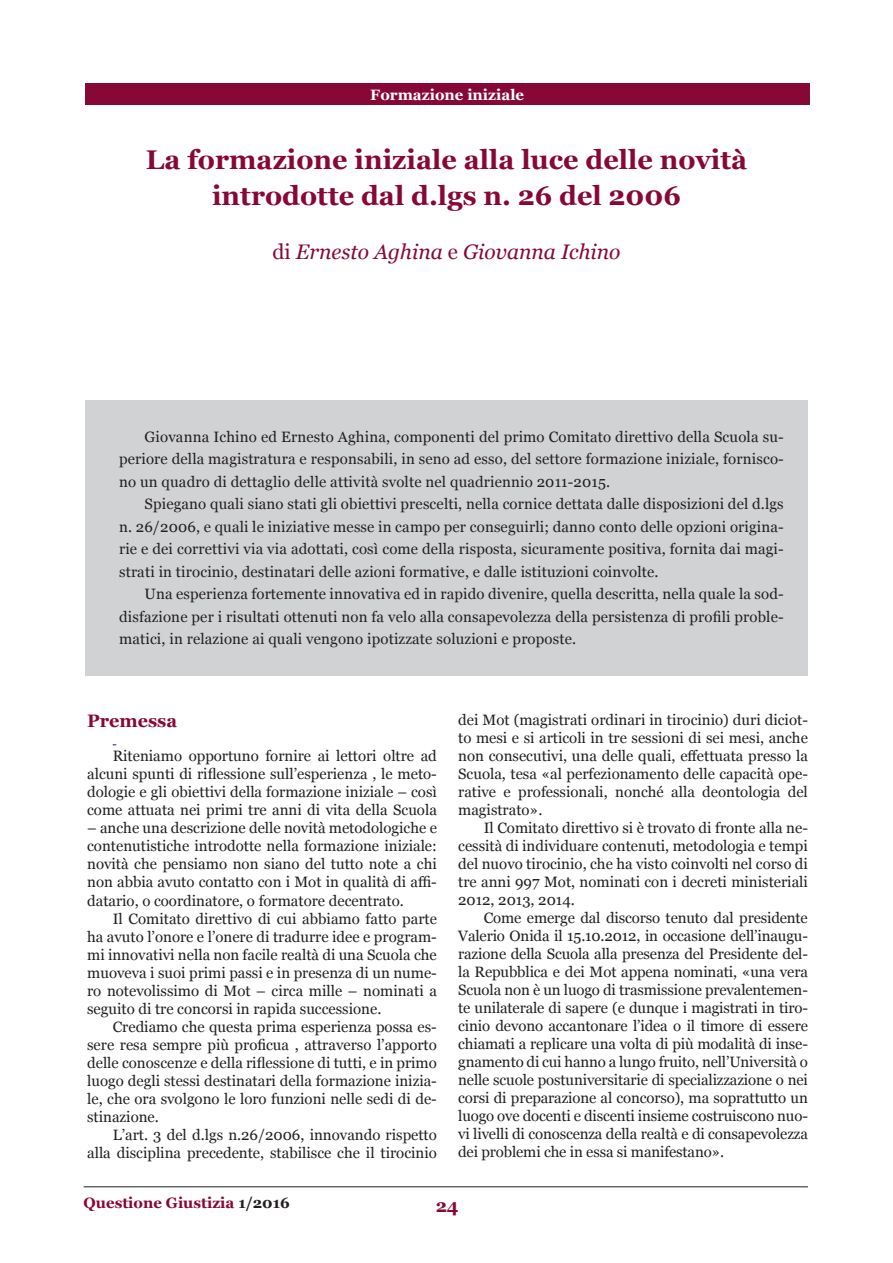
<style>
.page{position:relative;width:893px;height:1263px;background:#fff}
.page>*{position:absolute;margin:0;border:0;box-sizing:border-box;transform-origin:0 0}
.titolo{font:700 27px/36px "Georgia";color:#870835;text-align:center}
.t1{font:italic 21px "Georgia";color:#870835}
.sottotitolo1{font:700 18px "Georgia";color:#870835}
.testo{font:15px/18px "Georgia";color:#231f20;text-align:justify}
.t2{font:700 15px "Georgia";color:#870835}
.t3{font:700 15px "Georgia";color:#fff}
.s1{font-style:normal}
.s2{color:#231f20}
</style>
<div class="page">
<hr style="left:84px;top:1186px;width:724px;height:1px;background:#231f20">
<div style="left:85px;top:83px;width:724px;height:22px;background:#870835"></div>
<div style="left:85px;top:401px;width:723px;height:275px;background:#d1d2d4"></div>
<p class="t3" style="left:370px;top:85px;width:155px">Formazione iniziale</p>
<p class="titolo" style="left:146px;top:142px;width:603px">La formazione iniziale alla luce delle novità introdotte dal d.lgs n. 26 del 2006</p>
<p class="t1" style="left:272px;top:239px;width:349px"><span class="s1">di</span> Ernesto Aghina <span class="s1">e</span> Giovanna Ichino</p>
<p class="testo" style="left:119px;top:425px;width:666px;line-height:22.5px;text-indent:26px">Giovanna Ichino ed Ernesto Aghina, componenti del primo Comitato direttivo della Scuola su&shy;periore della magistratura e responsabili, in seno ad esso, del settore formazione iniziale, fornisco&shy;no un quadro di dettaglio delle attività svolte nel quadriennio 2011-2015.</p>
<p class="testo" style="left:119px;top:493px;width:666px;line-height:22.5px;text-indent:26px">Spiegano quali siano stati gli obiettivi prescelti, nella cornice dettata dalle disposizioni del d.lgs n. 26/2006, e quali le iniziative messe in campo per conseguirli; danno conto delle opzioni origina&shy;rie e dei correttivi via via adottati, così come della risposta, sicuramente positiva, fornita dai magi&shy;strati in tirocinio, destinatari delle azioni formative, e dalle istituzioni coinvolte.</p>
<p class="testo" style="left:119px;top:583px;width:666px;line-height:22.5px;text-indent:26px">Una esperienza fortemente innovativa ed in rapido divenire, quella descritta, nella quale la sod&shy;disfazione per i risultati ottenuti non fa velo alla consapevolezza della persistenza di profili proble&shy;matici, in relazione ai quali vengono ipotizzate soluzioni e proposte.</p>
<p class="sottotitolo1" style="left:87px;top:709px;width:92px">Premessa</p>
<p class="testo" style="left:87px;top:748px;width:351px;text-indent:26px">Riteniamo opportuno fornire ai lettori oltre ad alcuni spunti di riflessione sull’esperienza , le meto&shy;dologie e gli obiettivi della formazione iniziale – così come attuata nei primi tre anni di vita della Scuola</p>
<p class="testo" style="left:87px;top:820px;width:351px">– anche una descrizione delle novità metodologiche e contenutistiche introdotte nella formazione iniziale: novità che pensiamo non siano del tutto note a chi non abbia avuto contatto con i Mot in qualità di affi&shy;datario, o coordinatore, o formatore decentrato.</p>
<p class="testo" style="left:87px;top:910px;width:351px;text-indent:26px">Il Comitato direttivo di cui abbiamo fatto parte ha avuto l’onore e l’onere di tradurre idee e program&shy;mi innovativi nella non facile realtà di una Scuola che muoveva i suoi primi passi e in presenza di un nume&shy;ro notevolissimo di Mot – circa mille – nominati a seguito di tre concorsi in rapida successione.</p>
<p class="testo" style="left:87px;top:1018px;width:351px;text-indent:26px">Crediamo che questa prima esperienza possa es&shy;sere resa sempre più proficua , attraverso l’apporto delle conoscenze e della riflessione di tutti, e in primo luogo degli stessi destinatari della formazione inizia&shy;le, che ora svolgono le loro funzioni nelle sedi di de&shy;stinazione.</p>
<p class="testo" style="left:87px;top:1126px;width:351px;text-align:right">L’art. 3 del d.lgs n.26/2006, innovando rispetto alla disciplina precedente, stabilisce che il tirocinio</p>
<p class="testo" style="left:458px;top:711px;width:351px">dei Mot (magistrati ordinari in tirocinio) duri diciot&shy;to mesi e si articoli in tre sessioni di sei mesi, anche non consecutivi, una delle quali, effettuata presso la Scuola, tesa «al perfezionamento delle capacità ope&shy;rative e professionali, nonché alla deontologia del magistrato».</p>
<p class="testo" style="left:458px;top:819px;width:351px;text-indent:26px">Il Comitato direttivo si è trovato di fronte alla ne&shy;cessità di individuare contenuti, metodologia e tempi del nuovo tirocinio, che ha visto coinvolti nel corso di tre anni 997 Mot, nominati con i decreti ministeriali 2012, 2013, 2014.</p>
<p class="testo" style="left:458px;top:909px;width:351px;text-indent:26px">Come emerge dal discorso tenuto dal presidente Valerio Onida il 15.10.2012, in occasione dell’inaugu&shy;razione della Scuola alla presenza del Presidente del&shy;la Repubblica e dei Mot appena nominati, «una vera Scuola non è un luogo di trasmissione prevalentemen&shy;te unilaterale di sapere (e dunque i magistrati in tiro&shy;cinio devono accantonare l’idea o il timore di essere chiamati a replicare una volta di più modalità di inse&shy;gnamento di cui hanno a lungo fruito, nell’Università o nelle scuole postuniversitarie di specializzazione o nei corsi di preparazione al concorso), ma soprattutto un luogo ove docenti e discenti insieme costruiscono nuo&shy;vi livelli di conoscenza della realtà e di consapevolezza dei problemi che in essa si manifestano».</p>
<p class="t2" style="left:84px;top:1193px;width:208px">Questione Giustizia <span class="s2">1/2016</span></p>
<p class="sottotitolo1" style="left:436px;top:1194px;width:24px">24</p>
</div>
